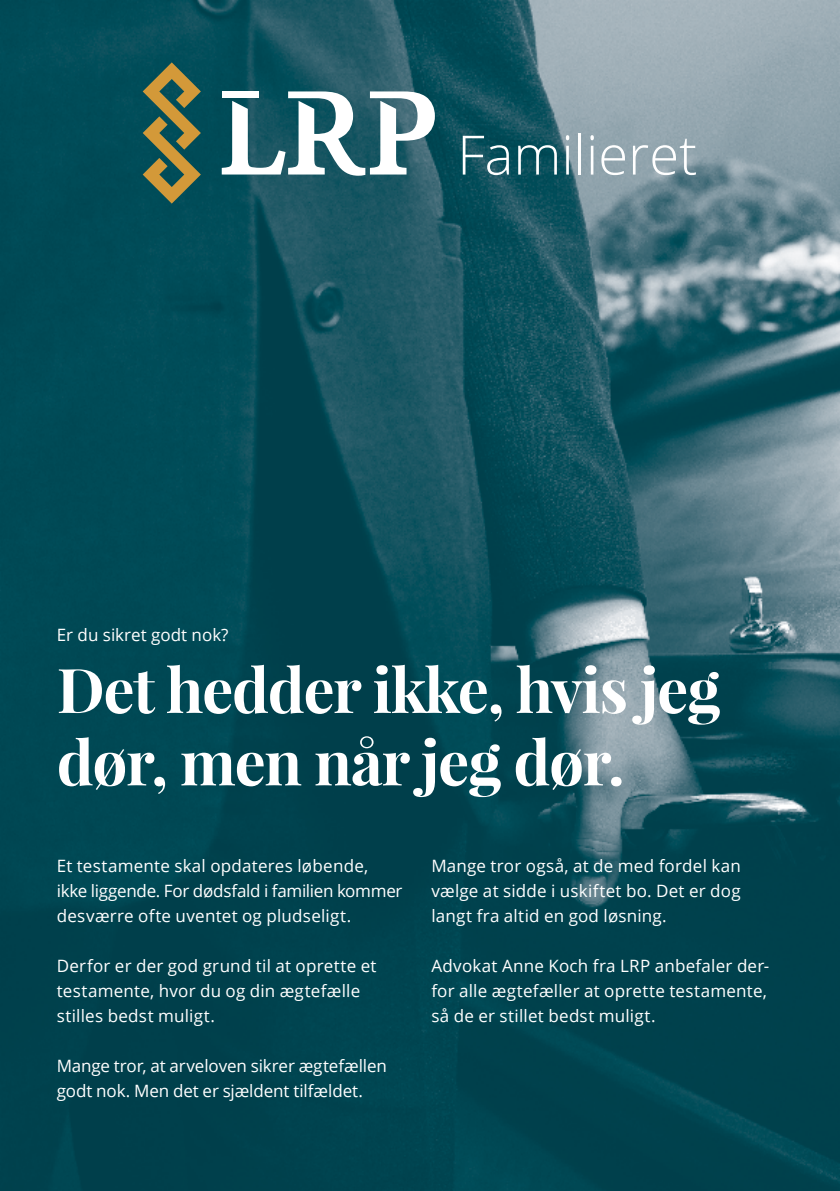
<style>
.page{position:relative;width:840px;height:1191px;background:#fff}
.page>*{position:absolute;margin:0;border:0;box-sizing:border-box;transform-origin:0 0}
.t1{font:700 61.8px/72.4px "Playfair Display";letter-spacing:-.02em;color:#fff}
.t2{font:300 54.4px "Open Sans";color:#fff}
.t3{font:17px/25px "Open Sans";letter-spacing:.01em;color:#fff}
</style>
<div class="page">
<img style="left:0;top:0;width:839px;height:1191px">
<svg style="left:143px;top:62px;width:58px;height:142px;background:#5c6d4b"></svg>
<svg style="left:222px;top:91px;width:212px;height:85px"></svg>
<h2 class="t2" style="left:457px;top:118px;width:241px">Familieret</h2>
<p class="t3" style="left:57px;top:621px;width:173px">Er du sikret godt nok?</p>
<h1 class="t1" style="left:57px;top:653px;width:665px">Det hedder ikke, hvis jeg dør, men når jeg dør.</h1>
<p class="t3" style="left:57px;top:853px;width:347px">Et testamente skal opdateres løbende, ikke liggende. For dødsfald i familien kommer desværre ofte uventet og pludseligt.</p>
<p class="t3" style="left:57px;top:953px;width:321px">Derfor er der god grund til at oprette et testamente, hvor du og din ægtefælle stilles bedst muligt.</p>
<p class="t3" style="left:57px;top:1053px;width:331px">Mange tror, at arveloven sikrer ægtefællen godt nok. Men det er sjældent tilfældet.</p>
<p class="t3" style="left:431px;top:853px;width:311px;text-align:justify">Mange tror også, at de med fordel kan vælge at sidde i uskiftet bo. Det er dog langt fra altid en god løsning.</p>
<p class="t3" style="left:431px;top:953px;width:339px">Advokat Anne Koch fra LRP anbefaler der&shy;for alle ægtefæller at oprette testamente, så de er stillet bedst muligt.</p>
</div>
